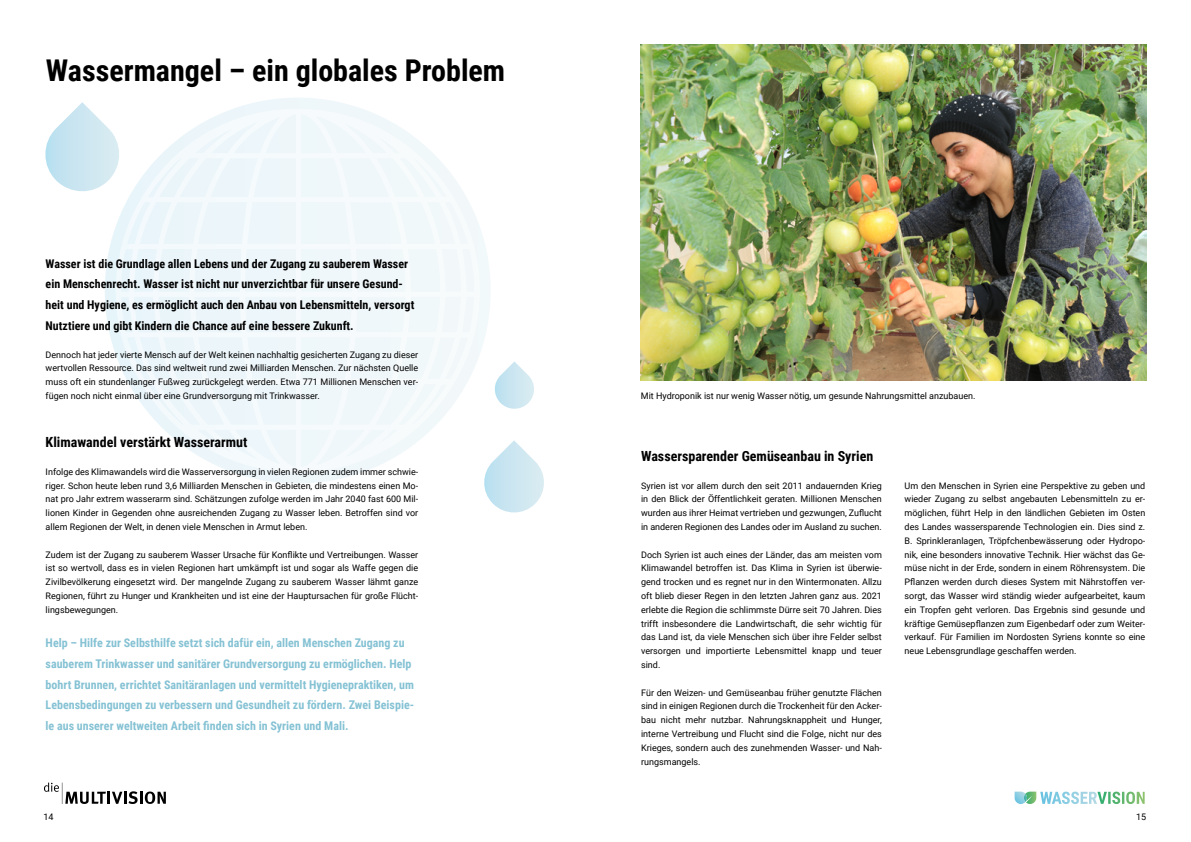
<style>
.page{position:relative;width:1191px;height:842px;background:#fff}
.page>*{position:absolute;margin:0;border:0;box-sizing:border-box;transform-origin:0 0}
.t1{font:700 30px "Roboto Condensed";color:#000}
.t2{font:700 14px "Roboto Condensed";color:#000}
.t3{font:700 12px/20.7px "Roboto Condensed";color:#85c2d4}
.t4{font:700 12px/20.7px "Roboto Condensed";color:#000}
.t5{font:9px/13.8px "Roboto";color:#000;text-align:justify}
</style>
<div class="page">
<svg style="left:44px;top:782px;width:122px;height:22px"></svg>
<svg style="left:1014px;top:792px;width:130px;height:12px"></svg>
<svg style="left:107px;top:102px;width:382px;height:371px;fill:#f1f8fa"></svg>
<img style="left:641px;top:44px;width:505px;height:337px">
<svg style="left:45px;top:102px;width:78px;height:90px"></svg>
<svg style="left:481px;top:440px;width:63px;height:73px"></svg>
<svg style="left:495px;top:361px;width:39px;height:48px"></svg>
<h1 class="t1" style="left:46px;top:50px;width:461px">Wassermangel – ein globales Problem</h1>
<p class="t4" style="left:46px;top:253px;width:370px">Wasser ist die Grundlage allen Lebens und der Zugang zu sauberem Wasser ein Menschenrecht. Wasser ist nicht nur unverzichtbar für unsere Gesund&shy;heit und Hygiene, es ermöglicht auch den Anbau von Lebensmitteln, versorgt Nutztiere und gibt Kindern die Chance auf eine bessere Zukunft.</p>
<p class="t5" style="left:46px;top:347px;width:374px">Dennoch hat jeder vierte Mensch auf der Welt keinen nachhaltig gesicherten Zugang zu dieser wertvollen Ressource. Das sind weltweit rund zwei Milliarden Menschen. Zur nächsten Quelle muss oft ein stundenlanger Fußweg zurückgelegt werden. Etwa 771 Millionen Menschen ver&shy;fügen noch nicht einmal über eine Grundversorgung mit Trinkwasser.</p>
<h2 class="t2" style="left:46px;top:432px;width:203px">Klimawandel verstärkt Wasserarmut</h2>
<p class="t5" style="left:46px;top:464px;width:374px">Infolge des Klimawandels wird die Wasserversorgung in vielen Regionen zudem immer schwie&shy;riger. Schon heute leben rund 3,6 Milliarden Menschen in Gebieten, die mindestens einen Mo&shy;nat pro Jahr extrem wasserarm sind. Schätzungen zufolge werden im Jahr 2040 fast 600 Mil&shy;lionen Kinder in Gegenden ohne ausreichenden Zugang zu Wasser leben. Betroffen sind vor allem Regionen der Welt, in denen viele Menschen in Armut leben.</p>
<p class="t5" style="left:46px;top:547px;width:374px">Zudem ist der Zugang zu sauberem Wasser Ursache für Konflikte und Vertreibungen. Wasser ist so wertvoll, dass es in vielen Regionen hart umkämpft ist und sogar als Waffe gegen die Zivilbevölkerung eingesetzt wird. Der mangelnde Zugang zu sauberem Wasser lähmt ganze Regionen, führt zu Hunger und Krankheiten und ist eine der Hauptursachen für große Flücht&shy;lingsbewegungen.</p>
<p class="t3" style="left:46px;top:632px;width:370px">Help – Hilfe zur Selbsthilfe setzt sich dafür ein, allen Menschen Zugang zu sauberem Trinkwasser und sanitärer Grundversorgung zu ermöglichen. Help bohrt Brunnen, errichtet Sanitäranlagen und vermittelt Hygienepraktiken, um Lebensbedingungen zu verbessern und Gesundheit zu fördern. Zwei Beispie&shy;le aus unserer weltweiten Arbeit finden sich in Syrien und Mali.</p>
<p class="t5" style="left:641px;top:388px;width:336px">Mit Hydroponik ist nur wenig Wasser nötig, um gesunde Nahrungsmittel anzubauen.</p>
<h2 class="t2" style="left:641px;top:446px;width:234px">Wassersparender Gemüseanbau in Syrien</h2>
<p class="t5" style="left:641px;top:478px;width:242px">Syrien ist vor allem durch den seit 2011 andauernden Krieg in den Blick der Öffentlichkeit geraten. Millionen Menschen wurden aus ihrer Heimat vertrieben und gezwungen, Zuflucht in anderen Regionen des Landes oder im Ausland zu suchen.</p>
<p class="t5" style="left:641px;top:547px;width:242px">Doch Syrien ist auch eines der Länder, das am meisten vom Klimawandel betroffen ist. Das Klima in Syrien ist überwie&shy;gend trocken und es regnet nur in den Wintermonaten. Allzu oft blieb dieser Regen in den letzten Jahren ganz aus. 2021 erlebte die Region die schlimmste Dürre seit 70 Jahren. Dies trifft insbesondere die Landwirtschaft, die sehr wichtig für das Land ist, da viele Menschen sich über ihre Felder selbst versorgen und importierte Lebensmittel knapp und teuer sind.</p>
<p class="t5" style="left:641px;top:685px;width:242px">Für den Weizen- und Gemüseanbau früher genutzte Flächen sind in einigen Regionen durch die Trockenheit für den Acker&shy;bau nicht mehr nutzbar. Nahrungsknappheit und Hunger, interne Vertreibung und Flucht sind die Folge, nicht nur des Krieges, sondern auch des zunehmenden Wasser- und Nah&shy;rungsmangels.</p>
<p class="t5" style="left:904px;top:478px;width:242px">Um den Menschen in Syrien eine Perspektive zu geben und wieder Zugang zu selbst angebauten Lebensmitteln zu er&shy;möglichen, führt Help in den ländlichen Gebieten im Osten des Landes wassersparende Technologien ein. Dies sind z.<br>B. Sprinkleranlagen, Tröpfchenbewässerung oder Hydropo&shy;nik, eine besonders innovative Technik. Hier wächst das Ge&shy;müse nicht in der Erde, sondern in einem Röhrensystem. Die Pflanzen werden durch dieses System mit Nährstoffen ver&shy;sorgt, das Wasser wird ständig wieder aufgearbeitet, kaum ein Tropfen geht verloren. Das Ergebnis sind gesunde und kräftige Gemüsepflanzen zum Eigenbedarf oder zum Weiter&shy;verkauf. Für Familien im Nordosten Syriens konnte so eine neue Lebensgrundlage geschaffen werden.</p>
<p class="t5" style="left:43px;top:809px;width:12px">14</p>
<p class="t5" style="left:1136px;top:809px;width:12px">15</p>
</div>
